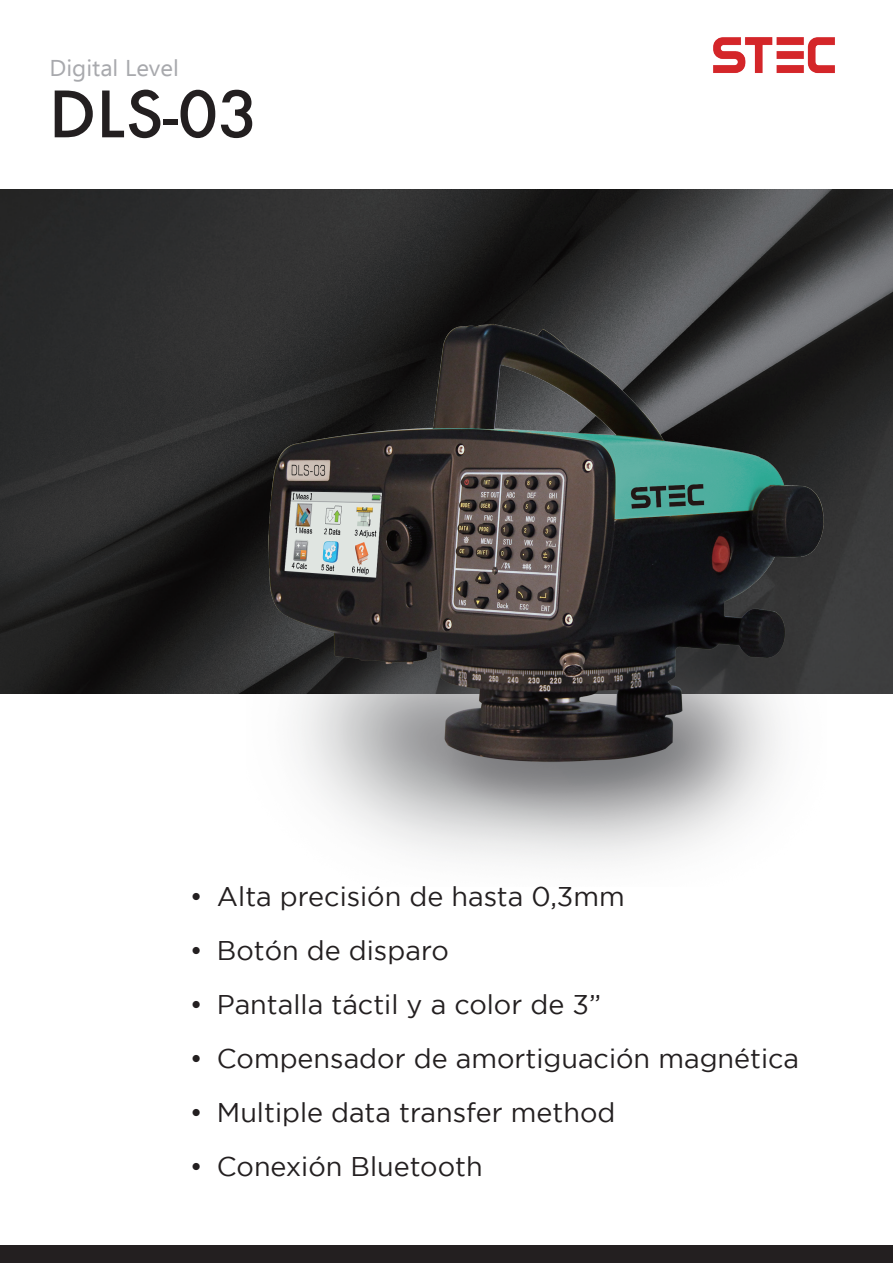
<style>
.page{position:relative;width:893px;height:1263px;background:#fff}
.page>*{position:absolute;margin:0;border:0;box-sizing:border-box;transform-origin:0 0}
.t1{font:500 62.1px "Futura";color:#231f20;scale:1.05 1}
.t2{font:27px "Gotham";color:#231f20}
.t3{font:22.8px "Ebrima";color:#a8a9ad;scale:1.05 1}
</style>
<div class="page">
<img style="left:0;top:190px;width:893px;height:503px">
<div style="left:0;top:1245px;width:892px;height:18px;background:#231f20"></div>
<img style="left:713px;top:37px;width:122px;height:37px">
<img style="left:247px;top:318px;width:579px;height:544px">
<p class="t3" style="left:50px;top:51px;width:125px">Digital Level</p>
<h1 class="t1" style="left:49px;top:72px;width:201px">DLS-03</h1>
<p class="t2" style="left:190px;top:881px;width:436px">• Alta precisión de hasta 0,3mm</p>
<p class="t2" style="left:190px;top:935px;width:260px">• Botón de disparo</p>
<p class="t2" style="left:190px;top:989px;width:413px">• Pantalla táctil y a color de 3”</p>
<p class="t2" style="left:190px;top:1043px;width:611px">• Compensador de amortiguación magnética</p>
<p class="t2" style="left:190px;top:1097px;width:427px">• Multiple data transfer method</p>
<p class="t2" style="left:190px;top:1151px;width:294px">• Conexión Bluetooth</p>
</div>
